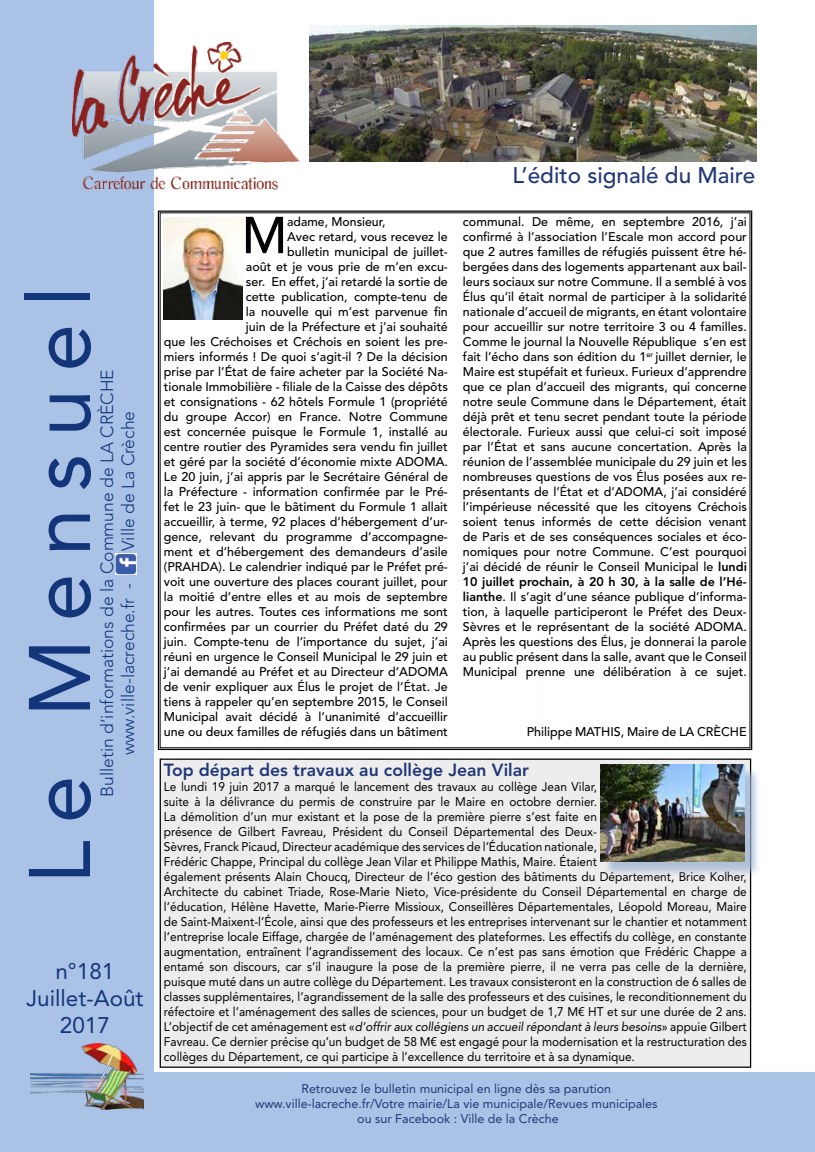
<style>
.page{position:relative;width:815px;height:1152px;background:#fff}
.page>*{position:absolute;margin:0;border:0;box-sizing:border-box;transform-origin:0 0}
.t1{font:86.25px "Avenir LT Std";letter-spacing:.2em;color:#13357a}
.t2{font:500 51.38px "Avenir LT Std";color:#000}
.t3{font:800 23.75px "Avenir LT Std";color:#223877}
.t4{font:500 22.5px "Avenir LT Std";color:#223877}
.t5{font:22.5px/27px "Avenir LT Std";color:#13357a;text-align:center}
.t6{font:300 17.5px/21px "Avenir LT Std";color:#13357a}
.t7{font:800 17.5px "Avenir LT Std";color:#223877}
.t8{font:500 12.5px/15px "Avenir LT Std";color:#000;text-align:justify}
.t9{font:12.5px/15px "Avenir LT Std";color:#000;scale:.95 1}
.t10{font:12.5px/15px "Avenir LT Std";color:#223877;text-align:center}
.s1{font-weight:400}
.s2{font-weight:800}
.s3{font-style:italic}
</style>
<div class="page">
<div style="left:153px;top:1072px;width:662px;height:80px;background:#a9c2e6"></div>
<div style="left:0;top:0;width:153px;height:1152px;background:#a9c2e6"></div>
<img style="left:73px;top:43px;width:226px;height:146px">
<img style="left:116px;top:554px;width:20px;height:21px">
<div style="left:160px;top:758px;width:591px;height:309px;background:#ededed;border:1px solid #000"></div>
<img style="left:309px;top:26px;width:448px;height:135px">
<div style="left:603px;top:767px;width:157px;height:110px;background:#9bb2d2;opacity:.75"></div>
<img style="left:601px;top:764px;width:144px;height:98px">
<img style="left:30px;top:1043px;width:114px;height:66px">
<svg style="left:157px;top:210px;width:596px;height:540px"></svg>
<h1 class="t1" style="left:10px;top:884px;width:599px;rotate:-90deg">Le Mensuel</h1>
<h3 class="t6" style="left:97px;top:755px;width:387px;text-indent:-42px;rotate:-90deg">Bulletin d’informations de la Commune de LA CRÈCHE www.ville-lacreche.fr -</h3>
<h3 class="t6" style="left:118px;top:551px;width:142px;rotate:-90deg">Ville de La Crèche</h3>
<h3 class="t5" style="left:26px;top:957px;width:119px">n°181<br>Juillet-Août<br>2017</h3>
<h2 class="t2" style="left:242px;top:206px;width:47px">M</h2>
<p class="t8" style="left:287px;top:214px;width:100px">adame, Monsieur,</p>
<p class="t8" style="left:287px;top:229px;width:162px">Avec retard, vous recevez le</p>
<p class="t8" style="left:287px;top:244px;width:162px">bulletin municipal de juillet-</p>
<p class="t8" style="left:246px;top:259px;width:203px">août et je vous prie de m’en excu-</p>
<p class="t8" style="left:246px;top:274px;width:203px">ser. En effet, j’ai retardé la sortie de</p>
<p class="t8" style="left:246px;top:289px;width:203px">cette publication, compte-tenu de</p>
<p class="t8" style="left:246px;top:304px;width:203px">la nouvelle qui m’est parvenue fin</p>
<p class="t8" style="left:246px;top:319px;width:203px">juin de la Préfecture et j’ai souhaité</p>
<p class="t8" style="left:164px;top:334px;width:285px">que les Créchoises et Créchois en soient les pre-</p>
<p class="t8" style="left:164px;top:349px;width:285px">miers informés ! De quoi s’agit-il ? De la décision</p>
<p class="t8" style="left:164px;top:364px;width:285px">prise par l’État de faire acheter par la Société Na-</p>
<p class="t8" style="left:164px;top:379px;width:285px">tionale Immobilière - filiale de la Caisse des dépôts</p>
<p class="t8" style="left:164px;top:394px;width:285px">et consignations - 62 hôtels Formule 1 (propriété</p>
<p class="t8" style="left:164px;top:409px;width:285px">du groupe Accor) en France. Notre Commune</p>
<p class="t8" style="left:164px;top:424px;width:285px">est concernée puisque le Formule 1, installé au</p>
<p class="t8" style="left:164px;top:439px;width:285px">centre routier des Pyramides sera vendu fin juillet</p>
<p class="t8" style="left:164px;top:454px;width:286px">et géré par la société d’économie mixte ADOMA.</p>
<p class="t8" style="left:164px;top:469px;width:286px">Le 20 juin, j’ai appris par le Secrétaire Général de</p>
<p class="t8" style="left:164px;top:484px;width:285px">la Préfecture - information confirmée par le Pré-</p>
<p class="t8" style="left:164px;top:499px;width:286px">fet le 23 juin- que le bâtiment du Formule 1 allait</p>
<p class="t8" style="left:164px;top:514px;width:285px">accueillir, à terme, 92 places d’hébergement d’ur-</p>
<p class="t8" style="left:164px;top:529px;width:285px">gence, relevant du programme d’accompagne-</p>
<p class="t8" style="left:164px;top:544px;width:285px">ment et d’hébergement des demandeurs d’asile</p>
<p class="t8" style="left:164px;top:559px;width:285px">(PRAHDA). Le calendrier indiqué par le Préfet pré-</p>
<p class="t8" style="left:164px;top:574px;width:286px">voit une ouverture des places courant juillet, pour</p>
<p class="t8" style="left:164px;top:589px;width:285px">la moitié d’entre elles et au mois de septembre</p>
<p class="t8" style="left:164px;top:604px;width:285px">pour les autres. Toutes ces informations me sont</p>
<p class="t8" style="left:164px;top:619px;width:285px">confirmées par un courrier du Préfet daté du 29</p>
<p class="t8" style="left:164px;top:634px;width:285px">juin. Compte-tenu de l’importance du sujet, j’ai</p>
<p class="t8" style="left:164px;top:649px;width:285px">réuni en urgence le Conseil Municipal le 29 juin et</p>
<p class="t8" style="left:164px;top:664px;width:285px">j’ai demandé au Préfet et au Directeur d’ADOMA</p>
<p class="t8" style="left:164px;top:679px;width:285px">de venir expliquer aux <span class="s1">É</span>lus le projet de l’<span class="s1">É</span>tat. Je</p>
<p class="t8" style="left:164px;top:694px;width:285px">tiens à rappeler qu’en septembre 2015, le Conseil</p>
<p class="t8" style="left:164px;top:709px;width:285px">Municipal avait décidé à l’unanimité d’accueillir</p>
<p class="t8" style="left:164px;top:724px;width:285px">une ou deux familles de réfugiés dans un bâtiment</p>
<h3 class="t4" style="left:512px;top:162px;width:244px">L’édito signalé du Maire</h3>
<h3 class="t3" style="left:504px;top:165px;width:180px">L’édito du Maire</h3>
<p class="t8" style="left:463px;top:214px;width:286px">communal. De même, en septembre 2016, j’ai confirmé à l’association l’Escale mon accord pour que 2 autres familles de réfugiés puissent être hé&shy;bergées dans des logements appartenant aux bail&shy;leurs sociaux sur notre Commune. Il a semblé à vos <span class="s1">É</span>lus qu’il était normal de participer à la solidarité nationale d’accueil de migrants, en étant volontaire pour accueillir sur notre territoire 3 ou 4 familles.<br>Comme le journal la Nouvelle République s’en est fait l’écho dans son édition du 1<sup>er</sup> juillet dernier, le Maire est stupéfait et furieux. Furieux d’apprendre que ce plan d’accueil des migrants, qui concerne notre seule Commune dans le Département, était déjà prêt et tenu secret pendant toute la période électorale. Furieux aussi que celui-ci soit imposé par l’État et sans aucune concertation. Après la réunion de l’assemblée municipale du 29 juin et les nombreuses questions de vos <span class="s1">É</span>lus posées aux re&shy;présentants de l’<span class="s1">É</span>tat et d’ADOMA, j’ai considéré l’impérieuse nécessité que les citoyens Créchois soient tenus informés de cette décision venant de Paris et de ses conséquences sociales et éco&shy;nomiques pour notre Commune. C’est pourquoi j’ai décidé de réunir le Conseil Municipal le <span class="s2">lundi 10 juillet prochain, à 20 h 30, à la salle de l’Hé&shy;lianthe</span>. Il s’agit d’une séance publique d’informa&shy;tion, à laquelle participeront le Préfet des Deux-Sèvres et le représentant de la société ADOMA.<br>Après les questions des <span class="s1">É</span>lus, je donnerai la parole au public présent dans la salle, avant que le Conseil Municipal prenne une délibération à ce sujet.</p>
<p class="t8" style="left:527px;top:724px;width:222px">Philippe MATHIS, Maire de LA CRÈCHE</p>
<h3 class="t7" style="left:164px;top:759px;width:367px">Top départ des travaux au collège Jean Vilar</h3>
<p class="t9" style="left:164px;top:779px;width:615px">Le lundi 19 juin 2017 a marqué le lancement des travaux au collège Jean Vilar,<br>suite à la délivrance du permis de construire par le Maire en octobre dernier.<br>La démolition d’un mur existant et la pose de la première pierre s’est faite en<br>présence de Gilbert Favreau, Président du Conseil Départemental des Deux-<br>Sèvres, Franck Picaud, Directeur académique des services de l’Éducation nationale,<br>Frédéric Chappe, Principal du collège Jean Vilar et Philippe Mathis, Maire. Étaient<br>également présents Alain Choucq, Directeur de l’éco gestion des bâtiments du Département, Brice Kolher, Architecte du cabinet Triade, Rose-Marie Nieto, Vice-présidente du Conseil Départemental en charge de l’éducation, Hélène Havette, Marie-Pierre Missioux, Conseillères Départementales, Léopold Moreau, Maire de Saint-Maixent-l’École, ainsi que des professeurs et les entreprises intervenant sur le chantier et notamment l’entreprise locale Eiffage, chargée de l’aménagement des plateformes. Les effectifs du collège, en constante augmentation, entraînent l’agrandissement des locaux. Ce n’est pas sans émotion que Frédéric Chappe a entamé son discours, car s’il inaugure la pose de la première pierre, il ne verra pas celle de la dernière, puisque muté dans un autre collège du Département. Les travaux consisteront en la construction de 6 salles de classes supplémentaires, l’agrandissement de la salle des professeurs et des cuisines, le reconditionnement du réfectoire et l’aménagement des salles de sciences, pour un budget de 1,7 M€ HT et sur une durée de 2 ans.<br>L’objectif de cet aménagement est «<span class="s3">d’offrir aux collégiens un accueil répondant à leurs besoins</span>» appuie Gilbert Favreau. Ce dernier précise qu’un budget de 58 M€ est engagé pour la modernisation et la restructuration des collèges du Département, ce qui participe à l’excellence du territoire et à sa dynamique.</p>
<p class="t10" style="left:255px;top:1081px;width:404px">Retrouvez le bulletin municipal en ligne dès sa parution www.ville-lacreche.fr/Votre mairie/La vie municipale/Revues municipales ou sur Facebook : Ville de la Crèche</p>
</div>
